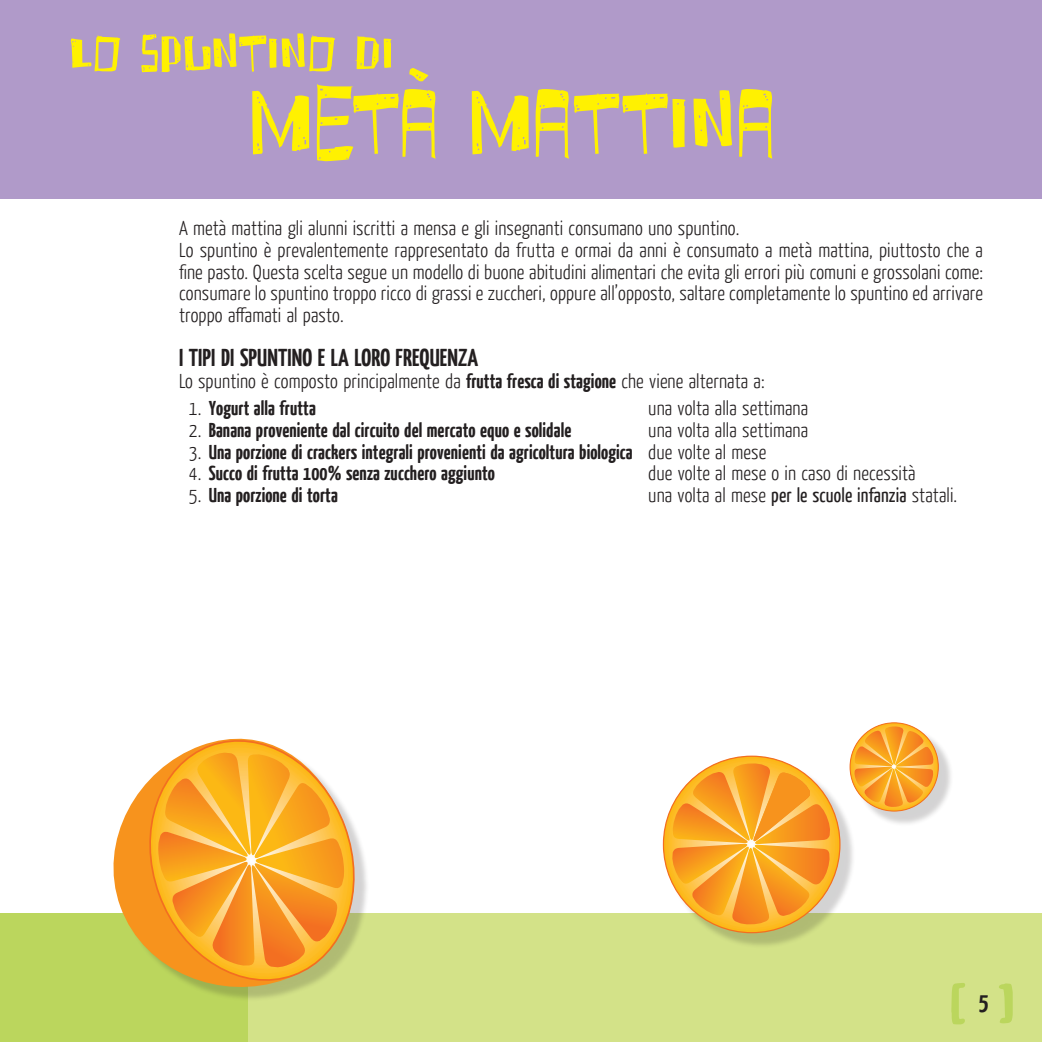
<style>
.page{position:relative;width:1042px;height:1042px;background:#fff}
.page>*{position:absolute;margin:0;border:0;box-sizing:border-box;transform-origin:0 0}
.t1{font:105px "Fruity Drink Carbonated";color:#fff101}
.t2{font:63px "Fruity Drink Carbonated";color:#fff101}
.t3{font:700 24.5px "Yanone Kaffeesatz";letter-spacing:.005em;color:#231f20}
.t4{font:300 20.12px/21.9px "Yanone Kaffeesatz";letter-spacing:.005em;color:#231f20}
.t5{font:700 20.12px "Yanone Kaffeesatz";letter-spacing:.005em;color:#231f20}
.s1{font-weight:700}
.s2{font-weight:300}
.s3{font-weight:400}
</style>
<div class="page">
<div style="left:0;top:913px;width:248px;height:129px;background:#bbd65d"></div>
<div style="left:248px;top:913px;width:794px;height:129px;background:#d3e288"></div>
<div style="left:0;top:0;width:1042px;height:199px;background:#b09ac9"></div>
<div style="left:666px;top:759px;width:190px;height:190px;background:#231f20;opacity:.2"></div>
<svg style="left:663px;top:756px;width:177px;height:176px"></svg>
<hr style="left:809px;top:772px;width:1px;height:69px;background:#f7931d">
<div style="left:854px;top:727px;width:100px;height:100px;background:#231f20;opacity:.2"></div>
<svg style="left:850px;top:723px;width:88px;height:88px;background:#f7b252"></svg>
<hr style="left:923px;top:731px;width:1px;height:34px;background:#f7931d">
<svg style="left:113px;top:797px;width:161px;height:202px"></svg>
<svg style="left:136px;top:738px;width:231px;height:258px"></svg>
<svg style="left:155px;top:749px;width:194px;height:222px;background:#f7ab39"></svg>
<svg style="left:951px;top:983px;width:61px;height:41px"></svg>
<h2 class="t2" style="left:70px;top:21px;width:327px">LO SPUNTINO DI</h2>
<h1 class="t1" style="left:252px;top:69px;width:528px">METÀ MATTINA</h1>
<p class="t4" style="left:179px;top:216px;width:805px">A metà mattina gli alunni iscritti a mensa e gli insegnanti consumano uno spuntino.<br>Lo spuntino è prevalentemente rappresentato da frutta e ormai da anni è consumato a metà mattina, piuttosto che a fine pasto. Questa scelta segue un modello di buone abitudini alimentari che evita gli errori più comuni e grossolani come: consumare lo spuntino troppo ricco di grassi e zuccheri, oppure all’opposto, saltare completamente lo spuntino ed arrivare troppo affamati al pasto.</p>
<p class="t3" style="left:179px;top:341px;width:301px">I TIPI DI SPUNTINO E LA LORO FREQUENZA</p>
<p class="t4" style="left:179px;top:369px;width:587px">Lo spuntino è composto principalmente da <span class="s1">frutta fresca di stagione</span> che viene alternata a:</p>
<p class="t5" style="left:189px;top:394px;width:128px"><span class="s2">1.</span> Yogurt alla frutta</p>
<p class="t4" style="left:648px;top:396px;width:161px">una volta alla settimana</p>
<p class="t5" style="left:189px;top:416px;width:384px"><span class="s2">2.</span> Banana proveniente dal circuito del mercato equo e solidale</p>
<p class="t4" style="left:648px;top:418px;width:161px">una volta alla settimana</p>
<p class="t5" style="left:189px;top:438px;width:579px"><span class="s2">3.</span> Una porzione di crackers integrali provenienti da agricoltura biologica <span class="s2">due volte al mese</span></p>
<p class="t5" style="left:189px;top:460px;width:307px"><span class="s2">4.</span> Succo di frutta 100% senza zucchero aggiunto</p>
<p class="t4" style="left:648px;top:462px;width:269px">due volte al mese o in caso di necessità</p>
<p class="t5" style="left:189px;top:482px;width:150px"><span class="s2">5.</span> Una porzione di torta</p>
<p class="t4" style="left:648px;top:484px;width:310px">una volta al mese <span class="s3">per le scuole infanzia</span> statali.</p>
<p class="t3" style="left:978px;top:985px;width:11px">5</p>
</div>
